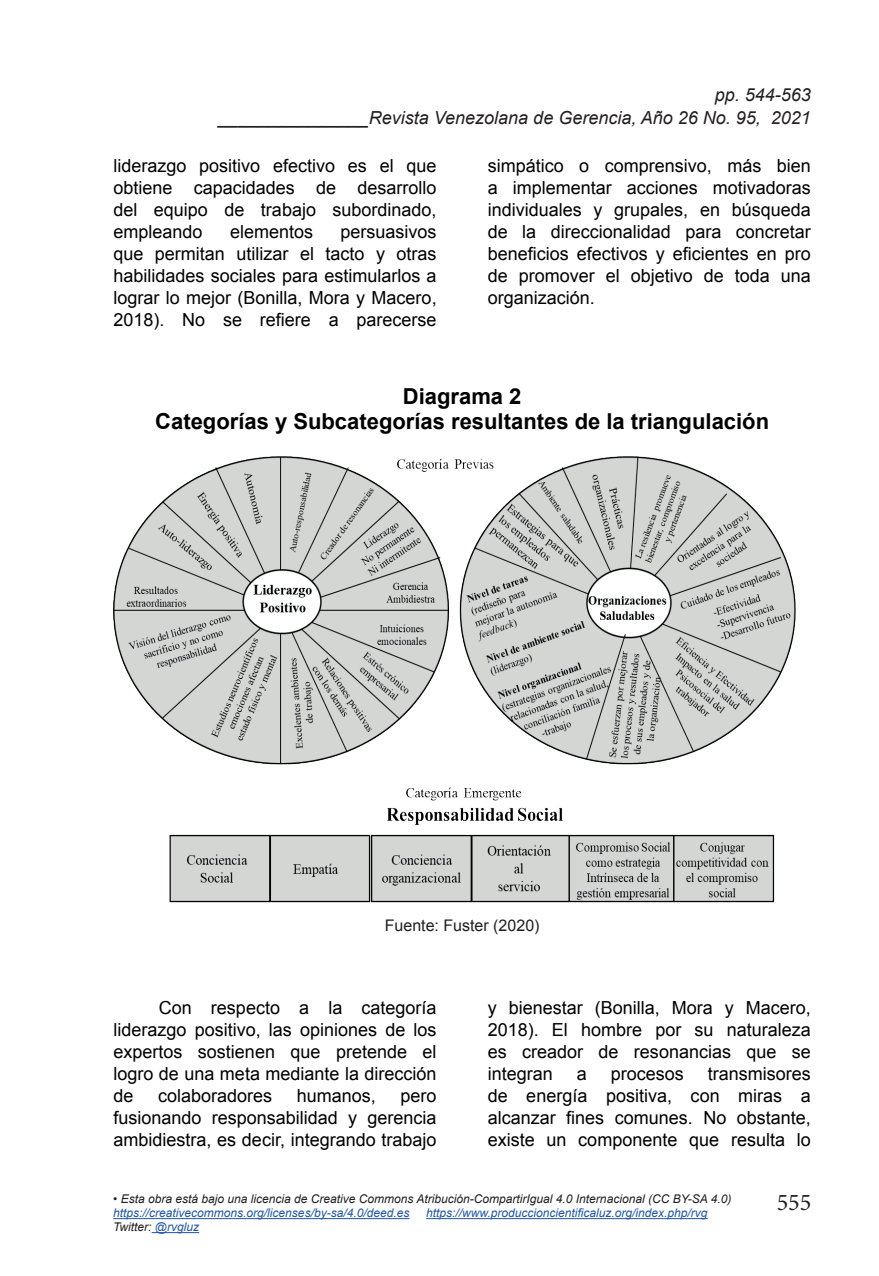
<style>
.page{position:relative;width:879px;height:1276px;background:#fff}
.page>*{position:absolute;margin:0;border:0;box-sizing:border-box;transform-origin:0 0}
.t1{font:24px "Minion Pro";color:#231f20}
.t2{font:700 22px/24px "Arial";color:#000001;text-align:center}
.t3{font:18px/22px "Arial";color:#000001;text-align:justify}
.t4{font:italic 18px "Arial";color:#231f20}
.t5{font:16px "Arial";color:#231f20}
.t6{font:italic 12px "Arial";color:#231f20}
.t7{font:italic 12px "Arial";color:#1e56a6}
.s1{color:#1e56a6}
</style>
<div class="page">
<hr style="left:113px;top:1218px;width:296px;height:1px;background:#1e56a6">
<hr style="left:426px;top:1218px;width:281px;height:1px;background:#1e56a6">
<hr style="left:152px;top:1232px;width:47px;height:1px;background:#1e56a6">
<img style="left:113px;top:456px;width:683px;height:447px">
<p class="t4" style="left:715px;top:83px;width:98px">pp. 544-563</p>
<p class="t4" style="left:219px;top:106px;width:594px">_______________Revista Venezolana de Gerencia, Año 26 No. 95, 2021</p>
<p class="t3" style="left:113px;top:155px;width:325px">liderazgo positivo efectivo es el que obtiene capacidades de desarrollo del equipo de trabajo subordinado, empleando</p>
<p class="t3" style="left:488px;top:155px;width:325px">simpático o comprensivo, más bien a implementar acciones motivadoras individuales y grupales, en búsqueda de la direccionalidad para concretar beneficios efectivos y eficientes en pro de promover el objetivo de toda una organización.</p>
<p class="t3" style="left:113px;top:221px;width:325px;text-indent:227px">persuasivos que permitan utilizar el tacto y otras habilidades sociales para estimularlos a lograr lo mejor (Bonilla, Mora y Macero, 2018). No se refiere a parecerse</p>
<p class="t3" style="left:230px;top:221px;width:85px">elementos</p>
<p class="t2" style="left:155px;top:385px;width:615px">Diagrama 2<br>Categorías y Subcategorías resultantes de la triangulación</p>
<p class="t5" style="left:385px;top:915px;width:156px">Fuente: Fuster (2020)</p>
<p class="t3" style="left:113px;top:997px;width:325px;text-indent:45px">Con respecto a la categoría liderazgo positivo, las opiniones de los expertos sostienen que pretende el logro de una meta mediante la dirección de</p>
<p class="t3" style="left:158px;top:1085px;width:116px">colaboradores</p>
<p class="t3" style="left:297px;top:1085px;width:81px">humanos,</p>
<p class="t3" style="left:113px;top:1085px;width:325px;text-indent:287px">pero fusionando responsabilidad y gerencia ambidiestra, es decir, integrando trabajo</p>
<p class="t3" style="left:488px;top:997px;width:325px">y bienestar (Bonilla, Mora y Macero, 2018). El hombre por su naturaleza es creador de resonancias que se integran</p>
<p class="t3" style="left:488px;top:1063px;width:325px;text-indent:220px">transmisores de energía positiva, con miras a alcanzar fines comunes. No obstante, existe un componente que resulta lo</p>
<p class="t3" style="left:577px;top:1063px;width:12px">a</p>
<p class="t3" style="left:611px;top:1063px;width:75px">procesos</p>
<p class="t6" style="left:113px;top:1191px;width:620px">• Esta obra está bajo una licencia de Creative Commons Atribución-CompartirIgual 4.0 Internacional (CC BY-SA 4.0)</p>
<p class="t7" style="left:113px;top:1205px;width:298px">https://creativecommons.org/licenses/by-sa/4.0/deed.es</p>
<p class="t7" style="left:426px;top:1205px;width:283px">https://www.produccioncientificaluz.org/index.php/rvg</p>
<p class="t6" style="left:113px;top:1219px;width:87px">Twitter: <span class="s1">@rvgluz</span></p>
<h1 class="t1" style="left:777px;top:1186px;width:36px">555</h1>
</div>
